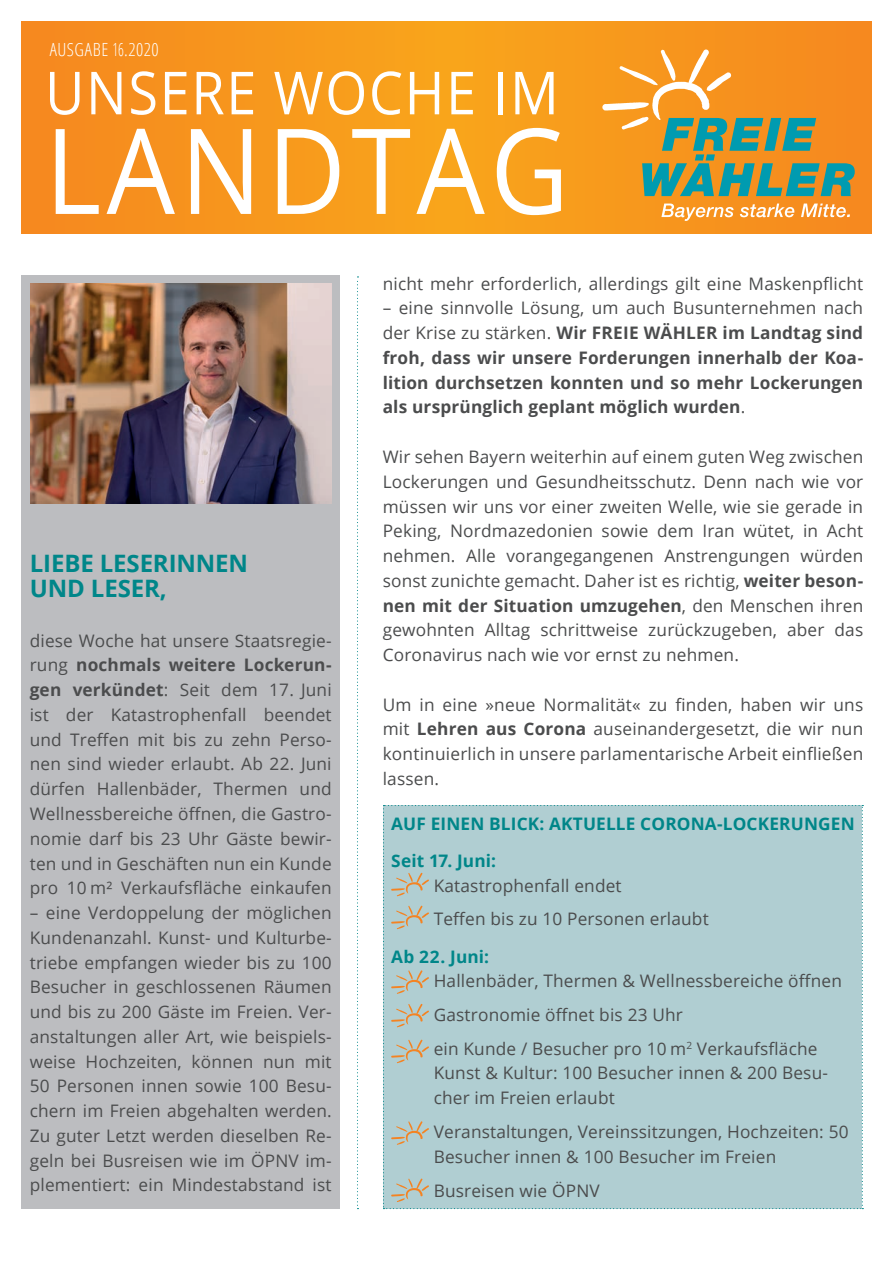
<style>
.page{position:relative;width:893px;height:1263px;background:#fff}
.page>*{position:absolute;margin:0;border:0;box-sizing:border-box;transform-origin:0 0}
.t1{font:118.8px "Open Sans";letter-spacing:.05em;color:#fff;scale:.91 1}
.t2{font:59.4px "Open Sans";letter-spacing:.03em;color:#fff;scale:.91 1}
.t3{font:700 24px/24.9px "Open Sans";letter-spacing:-.005em;color:#008689}
.t4{font:300 condensed 18.15px "Open Sans";letter-spacing:.025em;color:#fff}
.t5{font:17.25px/24.8px "Open Sans";letter-spacing:.01em;color:#4b4c4d;text-align:justify}
.t6{font:700 17.25px/24.8px "Open Sans";letter-spacing:.01em;color:#4b4c4d;text-align:justify}
.t7{font:700 17.25px/37px "Open Sans";letter-spacing:.01em;color:#008689}
.s1{font-weight:700}
.s2{font-weight:400}
</style>
<div class="page">
<svg style="left:21px;top:21px;width:851px;height:213px;background:#f7971c"></svg>
<svg style="left:357px;top:276px;width:1px;height:933px"></svg>
<svg style="left:602px;top:50px;width:253px;height:146px;background:#c59845"></svg>
<svg style="left:661px;top:204px;width:73px;height:17px"></svg>
<svg style="left:740px;top:204px;width:54px;height:13px"></svg>
<svg style="left:801px;top:204px;width:49px;height:13px"></svg>
<div style="left:21px;top:276px;width:319px;height:933px;background:#bcbdc0"></div>
<img style="left:31px;top:284px;width:301px;height:220px">
<div style="left:383px;top:805px;width:480px;height:404px;background:#b0ced2"></div>
<p class="t4" style="left:50px;top:37px;width:110px">AUSGABE 16.2020</p>
<h2 class="t2" style="left:45px;top:52px;width:566px">UNSERE WOCHE IM</h2>
<h1 class="t1" style="left:45px;top:89px;width:577px">LANDTAG</h1>
<h3 class="t3" style="left:30px;top:550px;width:220px">LIEBE LESERINNEN<br>UND LESER,</h3>
<p class="t5" style="left:30px;top:628px;width:303px">diese Woche hat unsere Staatsregie&shy;rung <span class="s1">nochmals weitere Lockerun&shy;gen verkündet</span>: Seit dem 17. Juni ist der Katastrophenfall beendet und Treffen mit bis zu zehn Perso&shy;nen sind wieder erlaubt. Ab 22. Juni dürfen Hallenbäder, Thermen und Wellnessbereiche öffnen, die Gastro&shy;nomie darf bis 23 Uhr Gäste bewir&shy;ten und in Geschäften nun ein Kunde pro 10 m² Verkaufsfläche einkaufen</p>
<p class="t5" style="left:30px;top:900px;width:303px">– eine Verdoppelung der möglichen Kundenanzahl. Kunst- und Kulturbe&shy;triebe empfangen wieder bis zu 100<br>Besucher in geschlossenen Räumen und bis zu 200 Gäste im Freien. Ver&shy;anstaltungen aller Art, wie beispiels&shy;weise Hochzeiten, können nun mit 50 Personen innen sowie 100 Besu&shy;chern im Freien abgehalten werden.<br>Zu guter Letzt werden dieselben Re&shy;geln bei Busreisen wie im ÖPNV im&shy;plementiert: ein Mindestabstand ist</p>
<p class="t5" style="left:383px;top:271px;width:482px">nicht mehr erforderlich, allerdings gilt eine Maskenpflicht</p>
<p class="t6" style="left:383px;top:295px;width:482px"><span class="s2">– eine sinnvolle Lösung, um auch Busunternehmen nach der Krise zu stärken.</span> Wir FREIE WÄHLER im Landtag sind froh, dass wir unsere Forderungen innerhalb der Koa&shy;lition durchsetzen konnten und so mehr Lockerungen als ursprünglich geplant möglich wurden<span class="s2">.</span></p>
<p class="t5" style="left:383px;top:444px;width:482px">Wir sehen Bayern weiterhin auf einem guten Weg zwischen Lockerungen und Gesundheitsschutz. Denn nach wie vor müssen wir uns vor einer zweiten Welle, wie sie gerade in Peking, Nordmazedonien sowie dem Iran wütet, in Acht nehmen. Alle vorangegangenen Anstrengungen würden sonst zunichte gemacht. Daher ist es richtig, <span class="s1">weiter beson&shy;nen mit der Situation umzugehen</span>, den Menschen ihren gewohnten Alltag schrittweise zurückzugeben, aber das Coronavirus nach wie vor ernst zu nehmen.</p>
<p class="t5" style="left:383px;top:691px;width:482px">Um in eine »neue Normalität« zu finden, haben wir uns mit <span class="s1">Lehren aus Corona</span> auseinandergesetzt, die wir nun kontinuierlich in unsere parlamentarische Arbeit einfließen lassen.</p>
<p class="t7" style="left:391px;top:805px;width:465px">AUF EINEN BLICK: AKTUELLE CORONA-LOCKERUNGEN<br>Seit 17. Juni:</p>
<p class="t5" style="left:434px;top:868px;width:277px;line-height:33.8px">Katastrophenfall endet<br>Teffen bis zu 10 Personen erlaubt</p>
<p class="t7" style="left:391px;top:937px;width:99px">Ab 22. Juni:</p>
<p class="t5" style="left:434px;top:964px;width:410px;line-height:33.8px;text-align:left">Hallenbäder, Thermen &amp; Wellnessbereiche öffnen<br>Gastronomie öffnet bis 23 Uhr<br>ein Kunde / Besucher pro 10 m<sup>2</sup> Verkaufsfläche</p>
<p class="t5" style="left:434px;top:1060px;width:396px">Kunst &amp; Kultur: 100 Besucher innen &amp; 200 Besu&shy;cher im Freien erlaubt</p>
<p class="t5" style="left:434px;top:1119px;width:416px">Veranstaltungen, Vereinssitzungen, Hochzeiten: 50<br>Besucher innen &amp; 100 Besucher im Freien</p>
<p class="t5" style="left:434px;top:1177px;width:168px">Busreisen wie ÖPNV</p>
</div>
